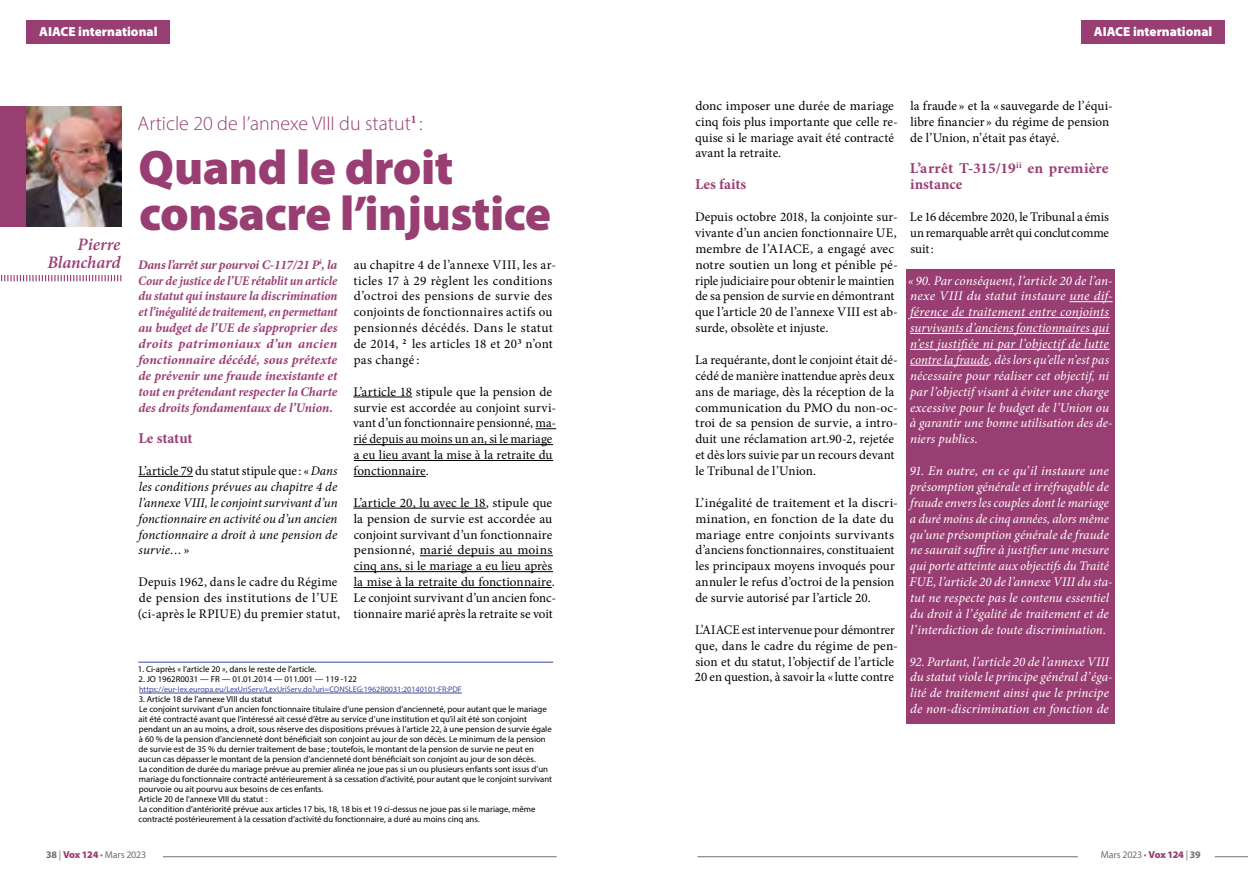
<style>
.page{position:relative;width:1248px;height:886px;background:#fff}
.page>*{position:absolute;margin:0;border:0;box-sizing:border-box;transform-origin:0 0}
.Titre{font:900 48.75px "Myriad Pro";letter-spacing:-.01em;color:#993e73}
.Titre-2{font:300 20px "Myriad Pro";color:#993e73}
.Auteurs{font:italic 600 17.5px/17.5px "Minion Pro";letter-spacing:-.005em;color:#993e73;text-align:right}
.sstitre_rouge3{font:700 15px/15.9px "Minion Pro";letter-spacing:.005em;color:#993e73}
.Body{font:13.12px/15.9px "Minion Pro";letter-spacing:.005em;color:#000}
.Body-2{font:italic 13.12px/15.9px "Minion Pro";color:#fff}
.Chapeau{font:italic 700 13.12px/15.9px "Minion Pro";letter-spacing:-.005em;color:#993e73;text-align:justify}
.Body-3{font:13.12px/15.9px "Minion Pro";letter-spacing:.025em;color:#000}
.Body-4{font:italic 13.12px/15.9px "Minion Pro";color:#000;text-align:justify}
.Kicker{font:900 13.12px "Myriad Pro";color:#fff}
.Body_Myriad{font:10px "Myriad Pro";letter-spacing:-.015em;color:#706f6f}
.Footnote{font:8.75px/10px "Myriad Pro";color:#000}
.LIEN{font:8.12px "Myriad Pro";color:#3d4a9a}
.s1{font-style:normal}
.s2{font-weight:700}
.s3{font-weight:900;color:#993e73}
</style>
<div class="page">
<hr style="left:697px;top:856px;width:380px;height:1px;background:#706f6f">
<hr style="left:156px;top:856px;width:400px;height:1px;background:#706f6f">
<hr style="left:1214px;top:856px;width:33px;height:1px;background:#706f6f">
<div style="left:906px;top:269px;width:208px;height:454px;background:#993e73"></div>
<div style="left:46px;top:831px;width:117px;height:26px;background:#fff"></div>
<div style="left:27px;top:20px;width:143px;height:23px;background:#993e73"></div>
<hr style="left:138px;top:662px;width:415px;height:1px;background:#3d4a9a">
<hr style="left:139px;top:693px;width:323px;height:1px;background:#3d4a9a">
<hr style="left:138px;top:476px;width:55px;height:1px;background:#000">
<hr style="left:353px;top:397px;width:59px;height:1px;background:#000">
<svg style="left:535px;top:428px;width:21px;height:1px"></svg>
<hr style="left:353px;top:444px;width:200px;height:1px;background:#000">
<hr style="left:354px;top:460px;width:199px;height:1px;background:#000">
<hr style="left:353px;top:476px;width:73px;height:1px;background:#000">
<hr style="left:353px;top:508px;width:133px;height:1px;background:#000">
<hr style="left:420px;top:555px;width:133px;height:1px;background:#000">
<hr style="left:353px;top:571px;width:200px;height:1px;background:#000">
<hr style="left:354px;top:587px;width:198px;height:1px;background:#000">
<svg style="left:1px;top:275px;width:120px;height:6px"></svg>
<hr style="left:1069px;top:301px;width:43px;height:1px;background:#fff">
<hr style="left:910px;top:317px;width:199px;height:1px;background:#fff">
<hr style="left:910px;top:333px;width:199px;height:1px;background:#fff">
<hr style="left:910px;top:349px;width:199px;height:1px;background:#fff">
<hr style="left:910px;top:365px;width:79px;height:1px;background:#fff">
<div style="left:0;top:106px;width:33px;height:121px;background:#993e73"></div>
<div style="left:1081px;top:20px;width:143px;height:23px;background:#993e73"></div>
<img style="left:27px;top:106px;width:94px;height:121px">
<p class="Kicker" style="left:39px;top:23px;width:120px">AIACE international</p>
<p class="Auteurs" style="left:47px;top:236px;width:75px">Pierre<br>Blanchard</p>
<p class="Titre-2" style="left:138px;top:111px;width:286px">Article 20 de l’annexe VIII du statut<sup>1</sup> :</p>
<p class="Titre" style="left:139px;top:134px;width:316px">Quand le droit</p>
<p class="Titre" style="left:139px;top:181px;width:413px">consacre l’injustice</p>
<p class="Chapeau" style="left:138px;top:256px;width:201px">Dans l’arrêt sur pourvoi C-117/21 P<sup>i</sup>, la Cour de justice de l’UE rétablit un article du statut qui instaure la discrimination et l’inégalité de traitement, en permettant au budget de l’UE de s’approprier des droits patrimoniaux d’un ancien fonctionnaire décédé, sous prétexte de prévenir une fraude inexistante et tout en prétendant respecter la Charte des droits fondamentaux de l’Union.</p>
<p class="sstitre_rouge3" style="left:138px;top:430px;width:56px">Le statut</p>
<p class="Body-4" style="left:138px;top:463px;width:201px"><span class="s1">L’article 79 du statut stipule que : «</span>Dans les conditions prévues au chapitre 4 de l’annexe VIII, le conjoint survivant d’un fonctionnaire en activité ou d’un ancien fonctionnaire a droit à une pension de survie…<span class="s1">»</span></p>
<p class="Body" style="left:138px;top:574px;width:203px">Depuis 1962, dans le cadre du Régime de pension des institutions de l’UE (ci-après le RPIUE) du premier statut,</p>
<p class="Body-3" style="left:353px;top:257px;width:204px">au chapitre 4 de l’annexe VIII, les ar&shy;ticles 17 à 29 règlent les conditions d’octroi des pensions de survie des conjoints de fonctionnaires actifs ou pensionnés décédés. Dans le statut de 2014, <sup>2</sup> les articles 18 et 20<sup>3</sup> n’ont pas changé :</p>
<p class="Body" style="left:353px;top:384px;width:204px">L’article 18 stipule que la pension de survie est accordée au conjoint survi&shy;vant d’un fonctionnaire pensionné, ma&shy;rié depuis au moins un an, si le mariage a eu lieu avant la mise à la retraite du fonctionnaire.</p>
<p class="Body" style="left:353px;top:495px;width:204px">L’article 20, lu avec le 18, stipule que la pension de survie est accordée au conjoint survivant d’un fonctionnaire pensionné, marié depuis au moins cinq ans, si le mariage a eu lieu après la mise à la retraite du fonctionnaire.<br>Le conjoint survivant d’un ancien fonc&shy;tionnaire marié après la retraite se voit</p>
<p class="Footnote" style="left:138px;top:664px;width:180px">1. Ci-après « l’article 20 », dans le reste de l’article.</p>
<p class="Footnote" style="left:138px;top:674px;width:220px">2. JO 1962R0031 — FR — 01.01.2014 — 011.001 — 119 -122</p>
<p class="LIEN" style="left:139px;top:684px;width:324px">https://eur-lex.europa.eu/LexUriServ/LexUriServ.do?uri=CONSLEG:1962R0031:20140101:FR:PDF</p>
<p class="Footnote" style="left:139px;top:694px;width:135px">3. Article 18 de l’annexe VIII du statut</p>
<p class="Footnote" style="left:138px;top:704px;width:414px">Le conjoint survivant d’un ancien fonctionnaire titulaire d’une pension d’ancienneté, pour autant que le mariage ait été contracté avant que l’intéressé ait cessé d’être au service d’une institution et qu’il ait été son conjoint pendant un an au moins, a droit, sous réserve des dispositions prévues à l’article 22, à une pension de survie égale à 60 % de la pension d’ancienneté dont bénéficiait son conjoint au jour de son décès. Le minimum de la pension de survie est de 35 % du dernier traitement de base ; toutefois, le montant de la pension de survie ne peut en aucun cas dépasser le montant de la pension d’ancienneté dont bénéficiait son conjoint au jour de son décès.</p>
<p class="Footnote" style="left:139px;top:764px;width:415px">La condition de durée du mariage prévue au premier alinéa ne joue pas si un ou plusieurs enfants sont issus d’un mariage du fonctionnaire contracté antérieurement à sa cessation d’activité, pour autant que le conjoint survivant pourvoie ou ait pourvu aux besoins de ces enfants.</p>
<p class="Footnote" style="left:138px;top:794px;width:130px">Article 20 de l’annexe VIII du statut :</p>
<p class="Footnote" style="left:138px;top:804px;width:398px">La condition d’antériorité prévue aux articles 17 bis, 18, 18 bis et 19 ci-dessus ne joue pas si le mariage, même contracté postérieurement à la cessation d’activité du fonctionnaire, a duré au moins cinq ans.</p>
<p class="Kicker" style="left:1093px;top:23px;width:120px">AIACE international</p>
<p class="Body" style="left:695px;top:98px;width:204px">donc imposer une durée de mariage cinq fois plus importante que celle re&shy;quise si le mariage avait été contracté avant la retraite.</p>
<p class="sstitre_rouge3" style="left:695px;top:176px;width:53px">Les faits</p>
<p class="Body" style="left:695px;top:209px;width:204px">Depuis octobre 2018, la conjointe sur&shy;vivante d’un ancien fonctionnaire UE, membre de l’AIACE, a engagé avec notre soutien un long et pénible pé&shy;riple judiciaire pour obtenir le maintien de sa pension de survie en démontrant que l’article 20 de l’annexe VIII est ab&shy;surde, obsolète et injuste.</p>
<p class="Body" style="left:695px;top:352px;width:204px">La requérante, dont le conjoint était dé&shy;cédé de manière inattendue après deux ans de mariage, dès la réception de la communication du PMO du non-oc&shy;troi de sa pension de survie, a intro&shy;duit une réclamation art.90-2, rejetée et dès lors suivie par un recours devant le Tribunal de l’Union.</p>
<p class="Body" style="left:695px;top:495px;width:204px">L’inégalité de traitement et la discri&shy;mination, en fonction de la date du mariage entre conjoints survivants d’anciens fonctionnaires, constituaient les principaux moyens invoqués pour annuler le refus d’octroi de la pension de survie autorisé par l’article 20.</p>
<p class="Body" style="left:694px;top:622px;width:205px">L’AIACE est intervenue pour démontrer que, dans le cadre du régime de pen&shy;sion et du statut, l’objectif de l’article 20 en question, à savoir la « lutte contre</p>
<p class="Body" style="left:910px;top:98px;width:204px">la fraude » et la « sauvegarde de l’équi&shy;libre financier » du régime de pension de l’Union, n’était pas étayé.</p>
<p class="sstitre_rouge3" style="left:909px;top:160px;width:200px">L’arrêt T-315/19<sup>ii</sup> en première instance</p>
<p class="Body" style="left:909px;top:209px;width:200px;text-align:justify">Le 16 décembre 2020, le Tribunal a émis un remarquable arrêt qui conclutcomme suit:</p>
<p class="Body-2" style="left:907px;top:272px;width:206px">« 90. Par conséquent, l’article 20 de l’an&shy;nexe VIII du statut instaure une dif&shy;férence de traitement entre conjoints survivants d’anciens fonctionnaires qui n’est justifiée ni par l’objectif de lutte contre la fraude, dès lors qu’elle n’est pas nécessaire pour réaliser cet objectif, ni par l’objectif visant à éviter une charge excessive pour le budget de l’Union ou à garantir une bonne utilisation des de&shy;niers publics.</p>
<p class="Body-2" style="left:909px;top:463px;width:205px">91. En outre, en ce qu’il instaure une présomption générale et irréfragable de fraude envers les couples dont le mariage a duré moins de cinq années, alors même qu’une présomption générale de fraude ne saurait suffire à justifier une mesure qui porte atteinte aux objectifs du Traité FUE, l’article 20 de l’annexe VIII du sta&shy;tut ne respecte pas le contenu essentiel du droit à l’égalité de traitement et de l’interdiction de toute discrimination.</p>
<p class="Body-2" style="left:909px;top:653px;width:205px">92. Partant, l’article 20 de l’annexe VIII du statut viole le principe général d’éga&shy;lité de traitement ainsi que le principe de non-discrimination en fonction de</p>
<p class="Body_Myriad" style="left:46px;top:848px;width:101px"><span class="s2">38</span> | <span class="s3">Vox 124</span> • Mars 2023</p>
<p class="Body_Myriad" style="left:1100px;top:848px;width:101px">Mars 2023 • <span class="s3">Vox 124</span> | <span class="s2">39</span></p>
</div>
